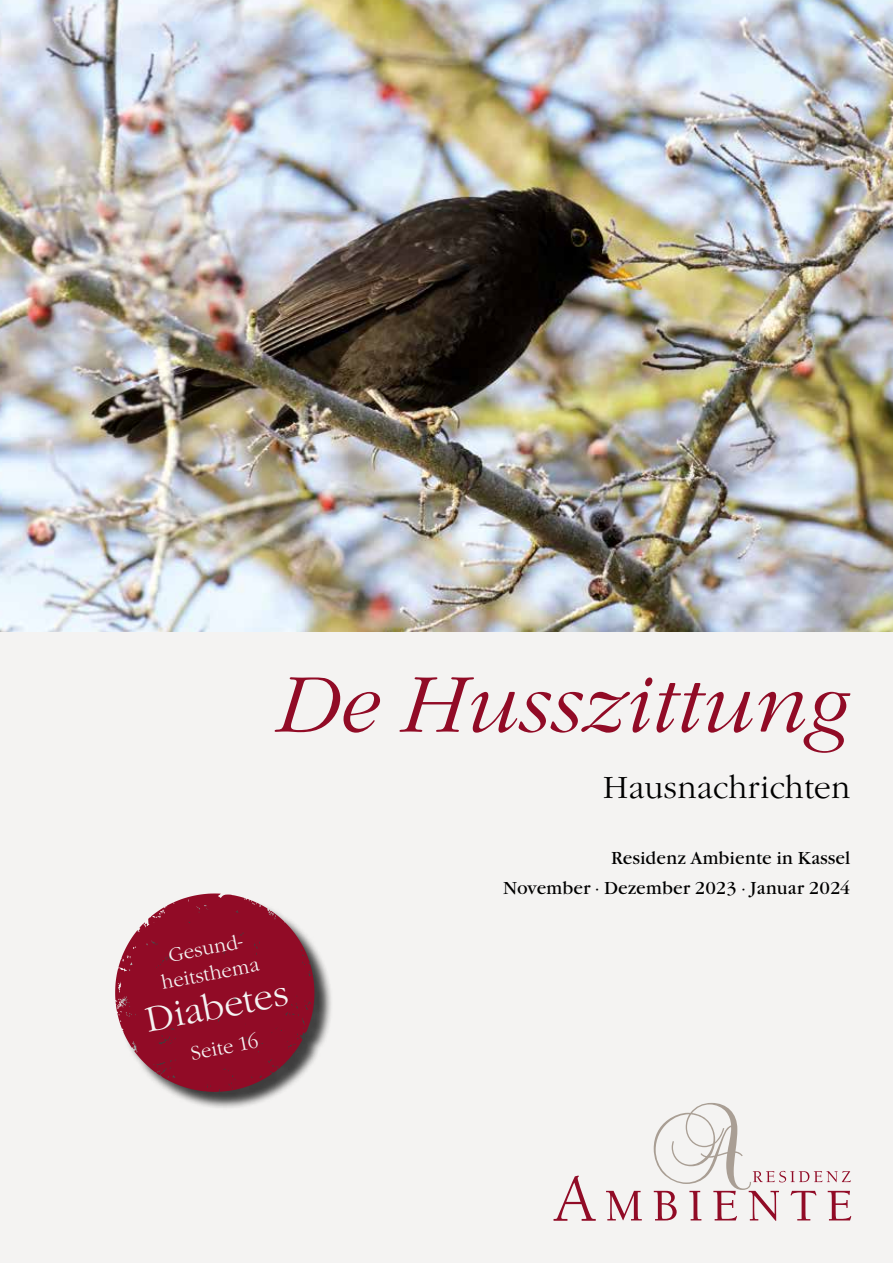
<style>
.page{position:relative;width:893px;height:1263px;background:#f4f3f2}
.page>*{position:absolute;margin:0;border:0;box-sizing:border-box;transform-origin:0 0}
.t1{font:italic 300 81px "Garamond Itc T";color:#910b26}
.t2{font:300 36px "Garamond Itc T";color:#f4f3f2}
.t3{font:300 31.5px "Garamond Itc T";color:#000}
.t4{font:300 19.5px/25.5px "Garamond Itc T";color:#f4f3f2;text-align:center}
.t5{font:18px/30px "Garamond Itc T Boo";color:#000;text-align:right}
</style>
<div class="page">
<div style="left:117px;top:896px;width:216px;height:215px;background:#000;opacity:.75"></div>
<svg style="left:115px;top:893px;width:199px;height:199px"></svg>
<svg style="left:606px;top:1191px;width:36px;height:29px"></svg>
<svg style="left:553px;top:1175px;width:43px;height:46px"></svg>
<svg style="left:654px;top:1103px;width:197px;height:118px"></svg>
<img style="left:0;top:0;width:893px;height:632px">
<h1 class="t1" style="left:276px;top:660px;width:576px">De Husszittung</h1>
<h3 class="t3" style="left:603px;top:770px;width:249px">Hausnachrichten</h3>
<p class="t4" style="left:154px;top:946px;width:101px;rotate:-11deg">Gesund&shy;heitsthema</p>
<h2 class="t2" style="left:142px;top:1000px;width:146px;rotate:-11deg">Diabetes</h2>
<p class="t4" style="left:189px;top:1041px;width:70px;rotate:-11deg">Seite 16</p>
<p class="t5" style="left:503px;top:843px;width:349px">Residenz Ambiente in Kassel<br>November · Dezember 2023 · Januar 2024</p>
</div>
